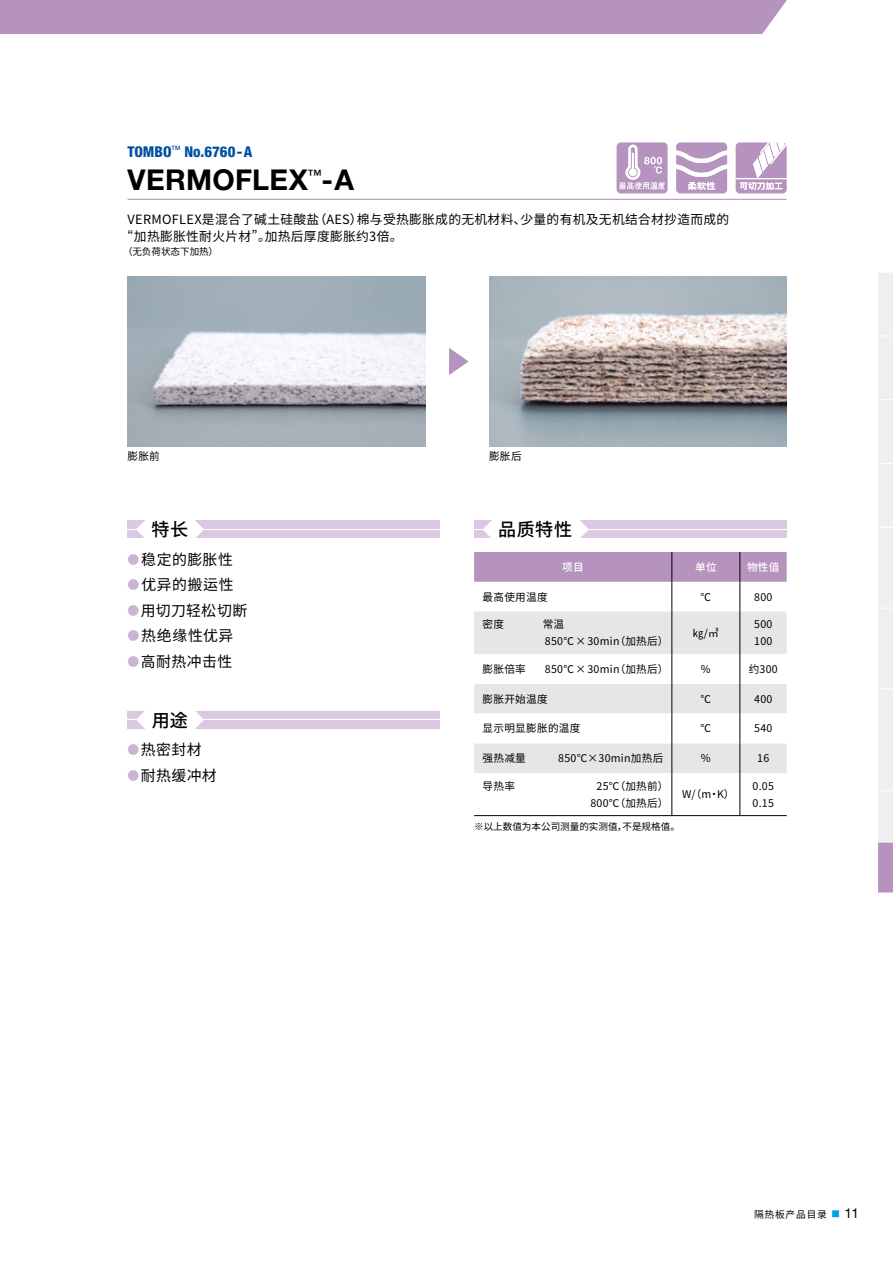
<style>
.page{position:relative;width:893px;height:1263px;background:#fff}
.page>*{position:absolute;margin:0;border:0;box-sizing:border-box;transform-origin:0 0}
.t1{font:700 28.65px "Helvetica Neue LT Std";letter-spacing:.01em;color:#000}
.t2{font:500 18px "Noto Sans CJ Ksc";letter-spacing:.03em;color:#000}
.t3{font:14.85px "Noto Sans CJ Ksc";letter-spacing:.025em;color:#000}
.t4{font:800 condensed 14.85px "Helvetica Neue LT Std";color:#004ea2}
.t5{font:12.75px/17px "Noto Sans CJ Ksc";letter-spacing:.025em;color:#000}
.t6{font:10.65px/17px "Noto Sans CJ Ksc";letter-spacing:.025em;color:#000}
.t7{font:500 10.65px "Noto Sans CJ Ksc";letter-spacing:.025em;color:#fff}
.t8{font:9.75px "Noto Sans CJ Ksc";letter-spacing:.08em;color:#000}
.t9{font:9.6px "Noto Sans CJ Ksc";color:#000}
.t10{font:500 6px "Helvetica Neue LT Std";color:#004ea2}
.s1{font-size:11.85px;color:#cab3d3}
.s2{font-size:8.55px;color:#00a0e9}
.s3{font-family:"Helvetica Neue LT Std";font-size:13.5px}
</style>
<div class="page">
<div style="left:0;top:0;width:787px;height:34px;background:#b693bf"></div>
<svg style="left:878px;top:273px;width:15px;height:620px"></svg>
<img style="left:128px;top:276px;width:297px;height:170px">
<img style="left:489px;top:276px;width:298px;height:170px">
<svg style="left:676px;top:142px;width:51px;height:51px"></svg>
<svg style="left:736px;top:142px;width:51px;height:51px"></svg>
<hr style="left:736px;top:178px;width:51px;height:1px;background:#fff">
<div style="left:617px;top:142px;width:51px;height:51px;background:#b693bf;border-radius:4px"></div>
<svg style="left:619px;top:145px;width:46px;height:45px"></svg>
<div style="left:128px;top:521px;width:312px;height:17px;background:#dac9e1"></div>
<hr style="left:128px;top:529px;width:312px;height:1px;background:#fff">
<div style="left:474px;top:521px;width:313px;height:17px;background:#dac9e1"></div>
<hr style="left:474px;top:529px;width:313px;height:1px;background:#fff">
<div style="left:128px;top:711px;width:312px;height:17px;background:#dac9e1"></div>
<hr style="left:128px;top:719px;width:312px;height:1px;background:#fff">
<hr style="left:128px;top:199px;width:659px;height:1px;background:#b693bf">
<svg style="left:136px;top:520px;width:68px;height:18px"></svg>
<svg style="left:483px;top:520px;width:106px;height:18px"></svg>
<svg style="left:136px;top:711px;width:68px;height:18px"></svg>
<div style="left:474px;top:611px;width:313px;height:162px;background:#e6e6e6"></div>
<svg style="left:474px;top:552px;width:313px;height:59px"></svg>
<hr style="left:672px;top:611px;width:1px;height:43px;background:#000">
<hr style="left:740px;top:611px;width:1px;height:43px;background:#000">
<svg style="left:474px;top:654px;width:313px;height:89px"></svg>
<hr style="left:672px;top:713px;width:1px;height:30px;background:#000">
<hr style="left:740px;top:713px;width:1px;height:30px;background:#000">
<hr style="left:672px;top:743px;width:1px;height:30px;background:#000">
<hr style="left:740px;top:743px;width:1px;height:30px;background:#000">
<hr style="left:672px;top:773px;width:1px;height:42px;background:#000">
<hr style="left:740px;top:773px;width:1px;height:42px;background:#000">
<hr style="left:474px;top:815px;width:64px;height:1px;background:#000">
<hr style="left:538px;top:815px;width:134px;height:1px;background:#000">
<hr style="left:672px;top:815px;width:68px;height:1px;background:#000">
<hr style="left:740px;top:815px;width:47px;height:1px;background:#000">
<svg style="left:449px;top:348px;width:20px;height:27px"></svg>
<h3 class="t4" style="left:128px;top:142px;width:46px">TOMBO</h3>
<p class="t10" style="left:172px;top:144px;width:10px">TM</p>
<h3 class="t4" style="left:184px;top:142px;width:70px">No.6760-A</h3>
<h1 class="t1" style="left:128px;top:162px;width:228px">VERMOFLEX<sup>™</sup>-A</h1>
<p class="t5" style="left:128px;top:211px;width:603px">VERMOFLEX是混合了碱土硅酸盐（AES）棉与受热膨胀成的无机材料、少量的有机及无机结合材抄造而成的“加热膨胀性耐火片材”。加热后厚度膨胀约3倍。</p>
<p class="t9" style="left:123px;top:246px;width:96px">（无负荷状态下加热）</p>
<p class="t6" style="left:128px;top:448px;width:34px">膨胀前</p>
<p class="t6" style="left:489px;top:448px;width:34px">膨胀后</p>
<h2 class="t2" style="left:151px;top:519px;width:38px">特长</h2>
<h2 class="t2" style="left:498px;top:519px;width:76px">品质特性</h2>
<h3 class="t3" style="left:128px;top:551px;width:107px"><span class="s1">●</span>稳定的膨胀性</h3>
<h3 class="t3" style="left:128px;top:576px;width:107px"><span class="s1">●</span>优异的搬运性</h3>
<h3 class="t3" style="left:128px;top:602px;width:121px"><span class="s1">●</span>用切刀轻松切断</h3>
<h3 class="t3" style="left:128px;top:628px;width:107px"><span class="s1">●</span>热绝缘性优异</h3>
<h3 class="t3" style="left:128px;top:653px;width:106px"><span class="s1">●</span>高耐热冲击性</h3>
<h2 class="t2" style="left:152px;top:710px;width:38px">用途</h2>
<h3 class="t3" style="left:128px;top:741px;width:76px"><span class="s1">●</span>热密封材</h3>
<h3 class="t3" style="left:128px;top:767px;width:91px"><span class="s1">●</span>耐热缓冲材</h3>
<p class="t7" style="left:562px;top:561px;width:23px">项目</p>
<p class="t7" style="left:695px;top:561px;width:23px">单位</p>
<p class="t7" style="left:747px;top:561px;width:34px">物性值</p>
<p class="t6" style="left:483px;top:588px;width:67px">最高使用温度</p>
<p class="t6" style="left:701px;top:588px;width:12px">℃</p>
<p class="t6" style="left:754px;top:588px;width:20px">800</p>
<p class="t6" style="left:483px;top:616px;width:23px">密度</p>
<p class="t6" style="left:543px;top:616px;width:127px">常温<br>850℃×30min（加热后）</p>
<p class="t6" style="left:693px;top:625px;width:27px">㎏/㎥</p>
<p class="t6" style="left:754px;top:616px;width:20px">500<br>100</p>
<p class="t6" style="left:483px;top:661px;width:45px">膨胀倍率</p>
<p class="t6" style="left:545px;top:661px;width:125px">850℃×30min（加热后）</p>
<p class="t6" style="left:701px;top:661px;width:11px">%</p>
<p class="t6" style="left:749px;top:661px;width:31px">约300</p>
<p class="t6" style="left:483px;top:690px;width:67px">膨胀开始温度</p>
<p class="t6" style="left:701px;top:690px;width:12px">℃</p>
<p class="t6" style="left:754px;top:690px;width:20px">400</p>
<p class="t6" style="left:483px;top:720px;width:99px">显示明显膨胀的温度</p>
<p class="t6" style="left:701px;top:720px;width:12px">℃</p>
<p class="t6" style="left:754px;top:720px;width:20px">540</p>
<p class="t6" style="left:483px;top:750px;width:45px">强热减量</p>
<p class="t6" style="left:558px;top:750px;width:107px">850℃×30min加热后</p>
<p class="t6" style="left:701px;top:750px;width:12px">％</p>
<p class="t6" style="left:757px;top:750px;width:14px">16</p>
<p class="t6" style="left:483px;top:778px;width:34px">导热率</p>
<p class="t6" style="left:590px;top:778px;width:79px;text-align:center">25℃（加热前）<br>800℃（加热后）</p>
<p class="t6" style="left:682px;top:786px;width:54px">W/（m・K）</p>
<p class="t6" style="left:752px;top:778px;width:23px">0.05<br>0.15</p>
<p class="t9" style="left:474px;top:821px;width:207px">※以上数值为本公司测量的实测值，不是规格值。</p>
<p class="t8" style="left:754px;top:1208px;width:106px">隔热板产品目录 <span class="s2">■</span> <span class="s3">11</span></p>
</div>
